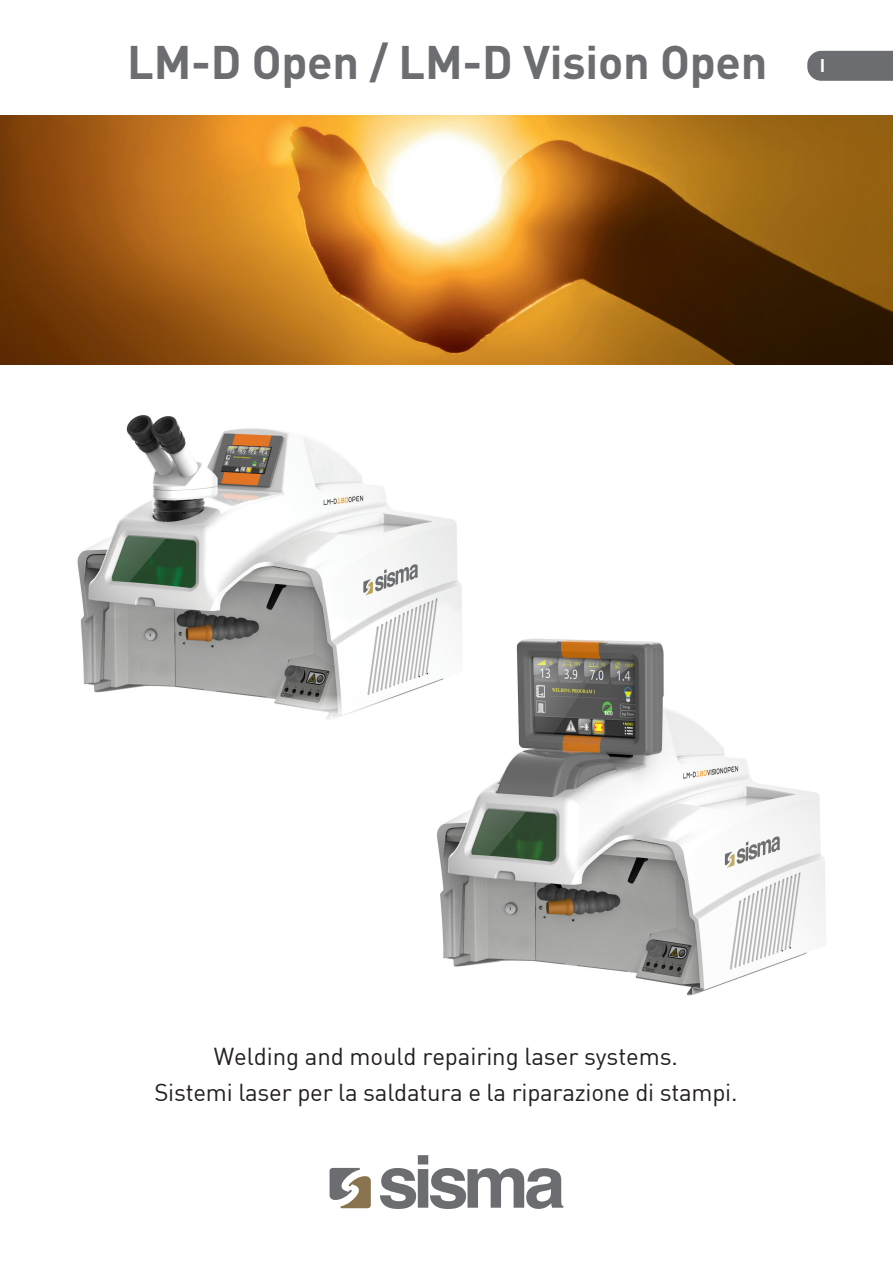
<style>
.page{position:relative;width:893px;height:1263px;background:#fff}
.page>*{position:absolute;margin:0;border:0;box-sizing:border-box;transform-origin:0 0}
.t1{font:700 46.5px "DIN";letter-spacing:-.005em;color:#6c6d70}
.t2{font:24px "DIN Bek";letter-spacing:-.01em;color:#231f20}
.t3{font:700 18px "DI Nbek";color:#fff}
</style>
<div class="page">
<img style="left:0;top:116px;width:893px;height:248px">
<svg style="left:807px;top:51px;width:86px;height:30px;background:#727375"></svg>
<img style="left:10px;top:310px;width:510px;height:409px">
<img style="left:328px;top:582px;width:498px;height:414px">
<svg style="left:330px;top:1168px;width:41px;height:40px"></svg>
<svg style="left:380px;top:1155px;width:183px;height:54px"></svg>
<p class="t1" style="left:127px;top:32px;width:642px">LM-D Open / LM-D Vision Open</p>
<p class="t3" style="left:820px;top:54px;width:7px">I</p>
<p class="t2" style="left:214px;top:1042px;width:466px">Welding and mould repairing laser systems.</p>
<p class="t2" style="left:154px;top:1078px;width:585px">Sistemi laser per la saldatura e la riparazione di stampi.</p>
</div>
